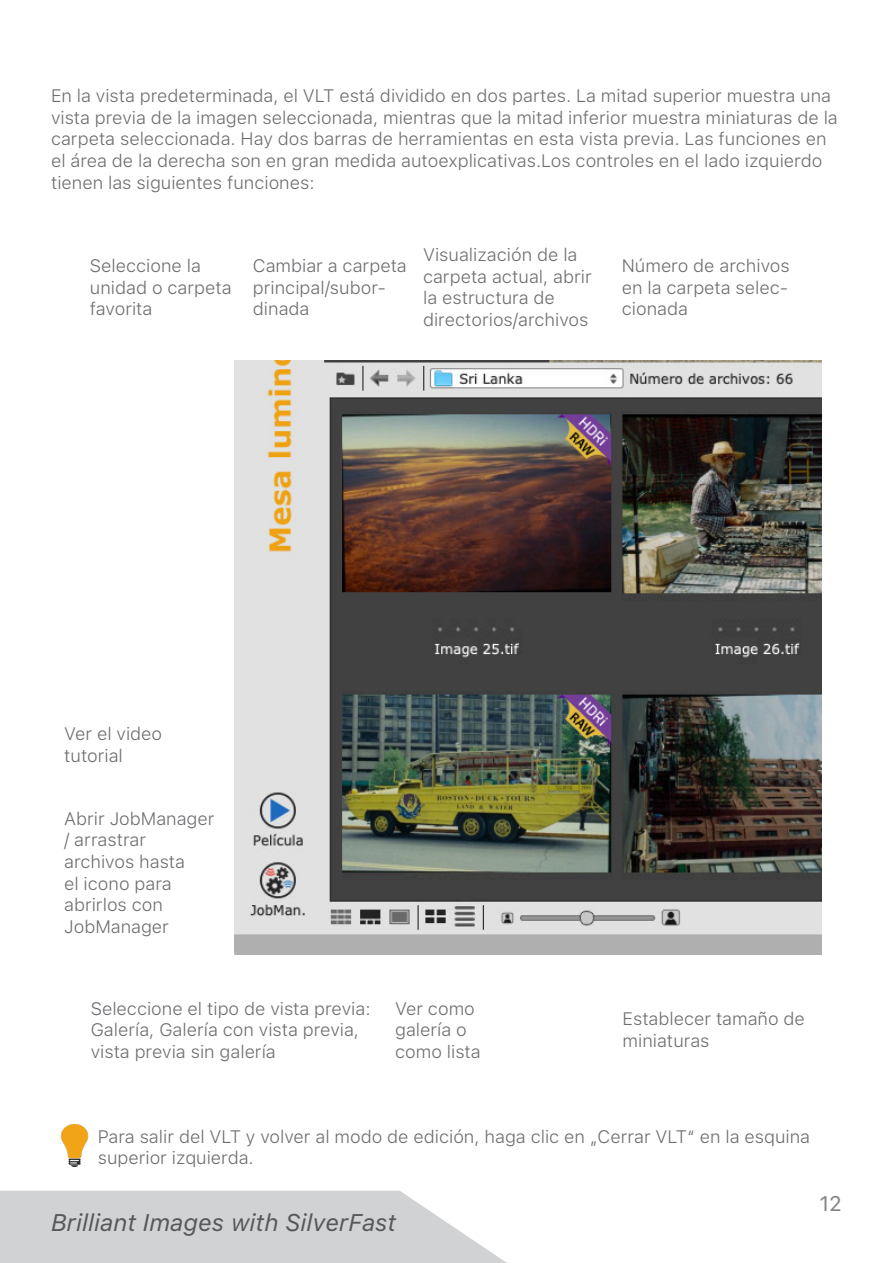
<style>
.page{position:relative;width:893px;height:1263px;background:#fff}
.page>*{position:absolute;margin:0;border:0;box-sizing:border-box;transform-origin:0 0}
.t1{font:italic 24px "SF Pro Text";color:#57585a}
.t2{font:21px "SF Pro Text";color:#808285}
.Text{font:300 18px/21.6px "SF Pro Text";color:#6c6d70}
</style>
<div class="page">
<img style="left:235px;top:360px;width:587px;height:595px">
<img style="left:60px;top:1124px;width:29px;height:42px">
<svg style="left:0;top:1191px;width:507px;height:72px"></svg>
<p class="Text" style="left:51px;top:85px;width:788px">En la vista predeterminada, el VLT está dividido en dos partes. La mitad superior muestra una vista previa de la imagen seleccionada, mientras que la mitad inferior muestra miniaturas de la carpeta seleccionada. Hay dos barras de herramientas en esta vista previa. Las funciones en el área de la derecha son en gran medida autoexplicativas.Los controles en el lado izquierdo tienen las siguientes funciones:</p>
<p class="Text" style="left:90px;top:255px;width:143px">Seleccione la unidad o carpeta favorita</p>
<p class="Text" style="left:253px;top:255px;width:155px">Cambiar a carpeta principal/subor&shy;dinada</p>
<p class="Text" style="left:423px;top:244px;width:170px">Visualización de la carpeta actual, abrir la estructura de directorios/archivos</p>
<p class="Text" style="left:622px;top:255px;width:169px;text-align:justify">Número de archivos en la carpeta selec&shy;cionada</p>
<p class="Text" style="left:64px;top:723px;width:100px">Ver el video tutorial</p>
<p class="Text" style="left:64px;top:808px;width:152px">Abrir JobManager / arrastrar archivos hasta<br>el icono para abrirlos con<br>JobManager</p>
<p class="Text" style="left:91px;top:997px;width:281px">Seleccione el tipo de vista previa:<br>Galería, Galería con vista previa, vista previa sin galería</p>
<p class="Text" style="left:395px;top:997px;width:87px">Ver como galería o como lista</p>
<p class="Text" style="left:623px;top:1008px;width:184px">Establecer tamaño de miniaturas</p>
<p class="Text" style="left:98px;top:1126px;width:714px">Para salir del VLT y volver al modo de edición, haga clic en „Cerrar VLT“ en la esquina superior izquierda.</p>
<h1 class="t1" style="left:51px;top:1208px;width:347px">Brilliant Images with SilverFast</h1>
<p class="t2" style="left:819px;top:1191px;width:24px">12</p>
</div>
